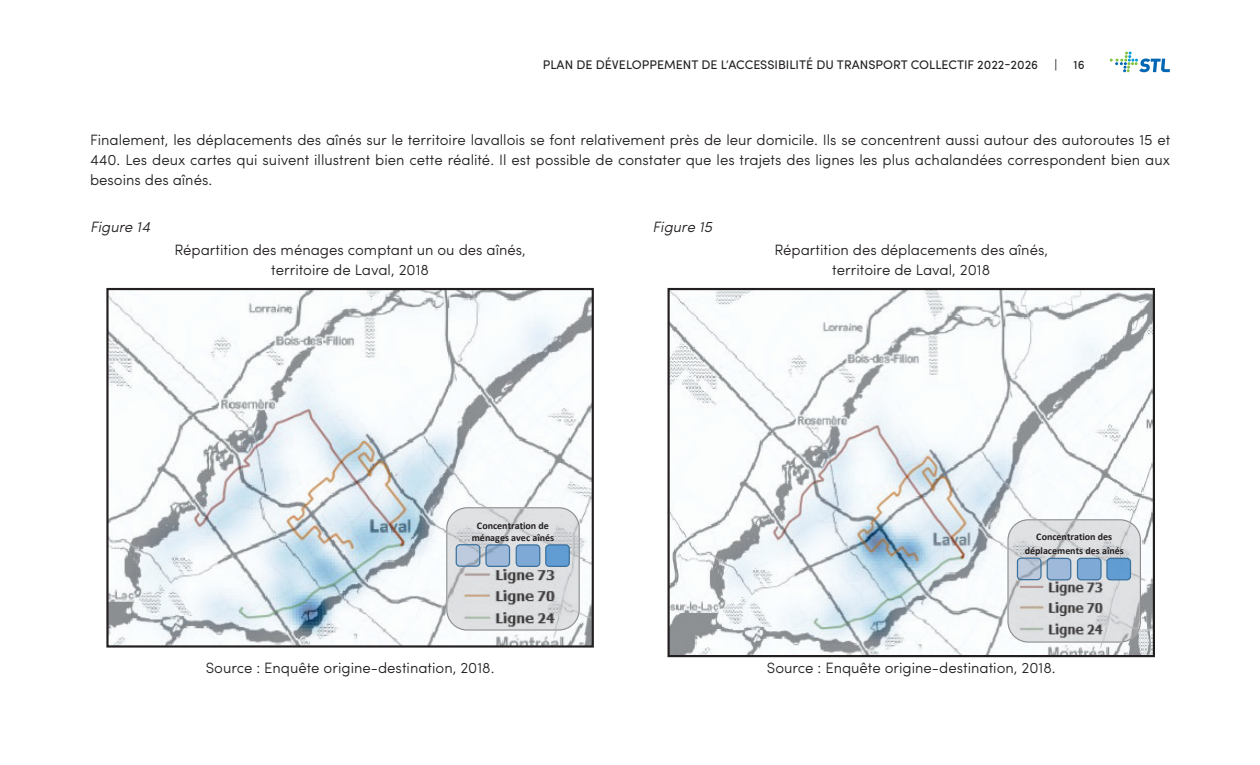
<style>
.page{position:relative;width:1260px;height:765px;background:#fff}
.page>*{position:absolute;margin:0;border:0;box-sizing:border-box;transform-origin:0 0}
.t1{font:300 15px/20px "Sofia Pro";color:#231f20;text-align:center}
.t2{font:15px "Calibri";color:#231f20}
.t3{font:italic 300 15px "Sofia Pro";color:#231f20}
.t4{font:12.5px "Sofia Pro";color:#231f20}
.t5{font:700 10px/12.9px "Calibri";color:#231f20;text-align:center}
</style>
<div class="page">
<svg style="left:1110px;top:52px;width:60px;height:20px"></svg>
<img style="left:109px;top:291px;width:482px;height:354px">
<svg style="left:446px;top:507px;width:134px;height:124px"></svg>
<img style="left:456px;top:545px;width:24px;height:21px">
<div style="left:456px;top:544px;width:24px;height:23px;border:1px solid #3c719d;border-radius:4px"></div>
<img style="left:487px;top:545px;width:23px;height:21px">
<div style="left:485px;top:544px;width:25px;height:23px;border:1px solid #3c719d;border-radius:4px"></div>
<img style="left:516px;top:545px;width:24px;height:21px">
<div style="left:516px;top:544px;width:24px;height:23px;border:1px solid #3c719d;border-radius:4px"></div>
<img style="left:547px;top:546px;width:21px;height:19px">
<div style="left:545px;top:544px;width:25px;height:23px;border:1px solid #3c719d;border-radius:4px"></div>
<div style="left:106px;top:288px;width:488px;height:360px;border:2px solid #231f20"></div>
<img style="left:671px;top:291px;width:481px;height:363px">
<svg style="left:1007px;top:519px;width:134px;height:124px"></svg>
<img style="left:1017px;top:558px;width:24px;height:22px">
<div style="left:1017px;top:558px;width:25px;height:22px;border:1px solid #3c719d;border-radius:4px"></div>
<img style="left:1047px;top:558px;width:24px;height:22px">
<div style="left:1047px;top:558px;width:24px;height:22px;border:1px solid #3c719d;border-radius:4px"></div>
<img style="left:1077px;top:558px;width:24px;height:22px">
<div style="left:1077px;top:558px;width:25px;height:22px;border:1px solid #3c719d;border-radius:4px"></div>
<img style="left:1107px;top:558px;width:23px;height:22px">
<div style="left:1106px;top:558px;width:25px;height:22px;border:1px solid #3c719d;border-radius:4px"></div>
<div style="left:668px;top:288px;width:487px;height:369px;border:2px solid #231f20"></div>
<p class="t4" style="left:543px;top:55px;width:497px">PLAN DE DÉVELOPPEMENT DE L’ACCESSIBILITÉ DU TRANSPORT COLLECTIF 2022-2026</p>
<p class="t4" style="left:1055px;top:55px;width:4px">|</p>
<p class="t4" style="left:1074px;top:55px;width:13px">16</p>
<p class="t1" style="left:90px;top:129px;width:1082px;text-align:justify">Finalement, les déplacements des aînés sur le territoire lavallois se font relativement près de leur domicile. Ils se concentrent aussi autour des autoroutes 15 et 440. Les deux cartes qui suivent illustrent bien cette réalité. Il est possible de constater que les trajets des lignes les plus achalandées correspondent bien aux besoins des aînés.</p>
<p class="t3" style="left:90px;top:215px;width:62px">Figure 14</p>
<p class="t3" style="left:653px;top:215px;width:61px">Figure 15</p>
<p class="t1" style="left:174px;top:239px;width:353px">Répartition des ménages comptant un ou des aînés, territoire de Laval, 2018</p>
<p class="t1" style="left:774px;top:239px;width:275px">Répartition des déplacements des aînés, territoire de Laval, 2018</p>
<p class="t5" style="left:472px;top:519px;width:84px">Concentration de ménages avec aînés</p>
<p class="t5" style="left:1025px;top:531px;width:101px">Concentration des déplacements des aînés</p>
<p class="t2" style="left:226px;top:657px;width:266px">Source : Enquête origine-destination, 2018.</p>
<p class="t1" style="left:206px;top:657px;width:183px">Source : Enquête origine-d</p>
<p class="t1" style="left:428px;top:657px;width:68px">tion, 2018.</p>
<p class="t1" style="left:767px;top:657px;width:290px">Source : Enquête origine-destination, 2018.</p>
</div>
